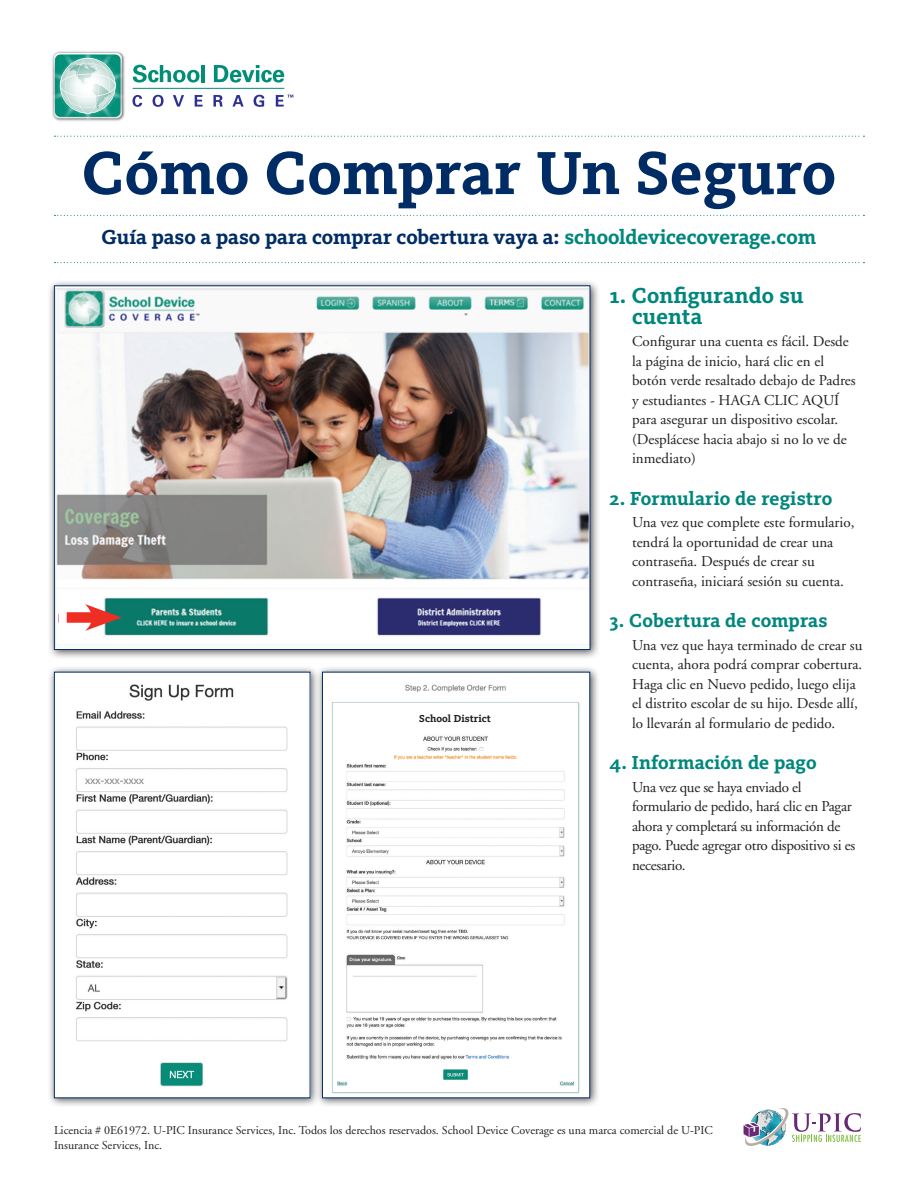
<style>
.page{position:relative;width:918px;height:1188px;background:#fff}
.page>*{position:absolute;margin:0;border:0;box-sizing:border-box;transform-origin:0 0}
.Heading_New{font:700 63px "Kievit Slab OT";letter-spacing:.01em;color:#002c65}
.Heading_Number{font:700 22.5px/21px "Kievit Slab OT";letter-spacing:.01em;color:#00877d}
.Body_Copy{font:700 21px "Kievit Slab OT";color:#002c65}
.Heading_Number-2{font:700 19.5px "Kievit Slab OT";letter-spacing:.01em;color:#00877d}
.Indented_Copy{font:15px/19.5px "Adobe Garamond";color:#231f20}
.Indented_Copy-2{font:15px/19.5px "Adobe Garamond";letter-spacing:-.02em;color:#231f20}
.t1{font:12px/15px "Adobe Garamond";color:#231f20}
.Heading_New-2{font:700 10.5px "Kievit Slab OT";letter-spacing:.01em;color:#231f20}
.s1{color:#00877d}
</style>
<div class="page">
<svg style="left:55px;top:136px;width:809px;height:1px"></svg>
<svg style="left:55px;top:215px;width:809px;height:1px"></svg>
<svg style="left:55px;top:262px;width:809px;height:1px"></svg>
<svg style="left:743px;top:1108px;width:118px;height:38px"></svg>
<img style="left:52px;top:51px;width:92px;height:70px">
<svg style="left:53px;top:53px;width:69px;height:65px;background:#8ec8be"></svg>
<svg style="left:133px;top:65px;width:67px;height:18px"></svg>
<hr style="left:202px;top:65px;width:3px;height:17px;background:#008e77">
<svg style="left:214px;top:65px;width:70px;height:18px"></svg>
<svg style="left:132px;top:95px;width:10px;height:12px"></svg>
<svg style="left:153px;top:95px;width:11px;height:12px"></svg>
<svg style="left:173px;top:95px;width:11px;height:12px"></svg>
<svg style="left:195px;top:95px;width:8px;height:12px"></svg>
<svg style="left:213px;top:95px;width:10px;height:12px"></svg>
<svg style="left:233px;top:95px;width:11px;height:12px"></svg>
<svg style="left:254px;top:95px;width:10px;height:12px"></svg>
<svg style="left:276px;top:95px;width:17px;height:12px"></svg>
<hr style="left:133px;top:88px;width:151px;height:1px;background:#008e77">
<div style="left:47px;top:279px;width:553px;height:380px;background:#231f20;opacity:.75"></div>
<img style="left:56px;top:288px;width:532px;height:359px">
<div style="left:47px;top:665px;width:273px;height:443px;background:#231f20;opacity:.75"></div>
<img style="left:56px;top:674px;width:252px;height:422px">
<div style="left:54px;top:672px;width:256px;height:426px;border:1px solid #002c65"></div>
<div style="left:315px;top:665px;width:285px;height:443px;background:#231f20;opacity:.75"></div>
<img style="left:324px;top:674px;width:264px;height:422px">
<div style="left:322px;top:672px;width:268px;height:426px;border:1px solid #002c65"></div>
<div style="left:59px;top:603px;width:39px;height:29px;background:#fff"></div>
<div style="left:67px;top:612px;width:33px;height:11px;background:#ee2e22"></div>
<svg style="left:85px;top:604px;width:37px;height:27px"></svg>
<div style="left:429px;top:713px;width:52px;height:11px;background:#fff"></div>
<p class="Heading_New" style="left:82px;top:136px;width:756px">Cómo Comprar Un Seguro</p>
<p class="Body_Copy" style="left:101px;top:225px;width:716px">Guía paso a paso para comprar cobertura vaya a: <span class="s1">schooldevicecoverage.com</span></p>
<p class="Heading_New-2" style="left:419px;top:712px;width:73px">School District</p>
<p class="Heading_Number" style="left:632px;top:285px;width:173px;text-indent:-22px">1. Configurando su cuenta</p>
<p class="Indented_Copy" style="left:632px;top:332px;width:225px">Configurar una cuenta es fácil. Desde la página de inicio, hará clic en el botón verde resaltado debajo de Padres y estudiantes - HAGA CLIC AQUÍ para asegurar un dispositivo escolar. (Desplácese hacia abajo si no lo ve de inmediato)</p>
<p class="Heading_Number-2" style="left:610px;top:487px;width:224px">2. Formulario de registro</p>
<p class="Indented_Copy" style="left:632px;top:513px;width:224px">Una vez que complete este formulario, tendrá la oportunidad de crear una contraseña. Después de crear su contraseña, iniciará sesión su cuenta.</p>
<p class="Heading_Number-2" style="left:610px;top:609px;width:220px">3. Cobertura de compras</p>
<p class="Indented_Copy" style="left:632px;top:636px;width:232px">Una vez que haya terminado de crear su cuenta, ahora podrá comprar cobertura.<br>Haga clic en Nuevo pedido, luego elija el distrito escolar de su hijo. Desde allí, lo llevarán al formulario de pedido.</p>
<p class="Heading_Number-2" style="left:610px;top:751px;width:209px">4. Información de pago</p>
<p class="Indented_Copy-2" style="left:632px;top:778px;width:225px">Una vez que se haya enviado el formulario de pedido, hará clic en Pagar ahora y completará su información de pago. Puede agregar otro dispositivo si es necesario.</p>
<p class="t1" style="left:54px;top:1123px;width:660px">Licencia # 0E61972. U-PIC Insurance Services, Inc. Todos los derechos reservados. School Device Coverage es una marca comercial de U-PIC<br>Insurance Services, Inc.</p>
</div>
